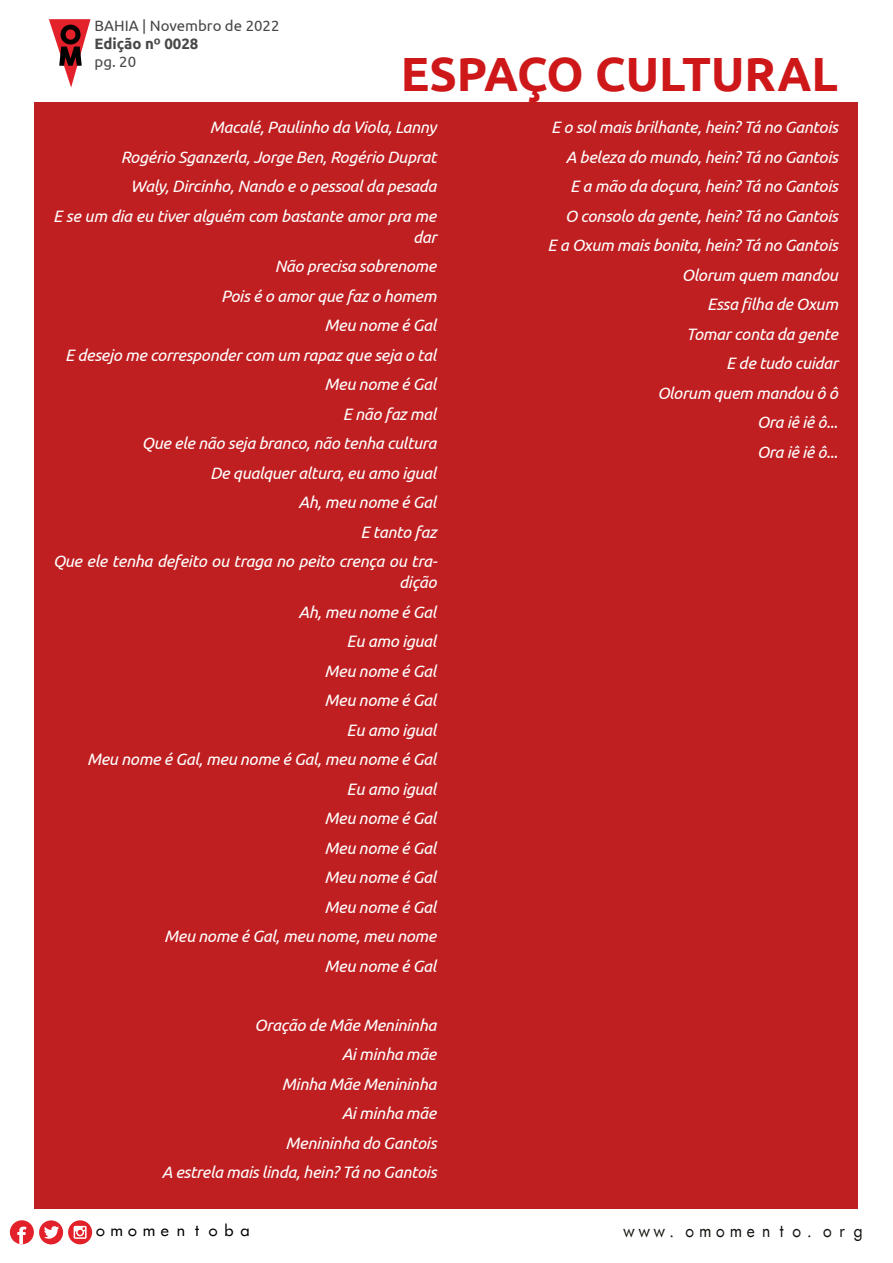
<style>
.page{position:relative;width:893px;height:1263px;background:#fff}
.page>*{position:absolute;margin:0;border:0;box-sizing:border-box;transform-origin:0 0}
.t1{font:700 48px "Ubuntu";color:#cd1719}
.t2{font:17.4px "Futurist Fixed Width";color:#12110c;scale:.88 1}
.t3{font:italic 16.5px/29.5px "Ubuntu";letter-spacing:-.02em;color:#fff;text-align:right}
.t4{font:15.9px "Futurist Fixed Width";color:#000}
.t5{font:15px "Ubuntu";color:#474746}
.t6{font:700 15px "Ubuntu";color:#474746}
</style>
<div class="page">
<svg style="left:49px;top:19px;width:42px;height:69px"></svg>
<svg style="left:10px;top:1220px;width:24px;height:24px"></svg>
<div style="left:39px;top:1220px;width:24px;height:24px;background:#e2212a;border-radius:50%"></div>
<svg style="left:44px;top:1226px;width:15px;height:13px"></svg>
<div style="left:68px;top:1220px;width:24px;height:24px;background:#e2212a;border-radius:50%"></div>
<svg style="left:74px;top:1226px;width:13px;height:13px"></svg>
<div style="left:34px;top:102px;width:823px;height:1107px;background:#c01f21"></div>
<p class="t5" style="left:95px;top:17px;width:186px">BAHIA | Novembro de 2022</p>
<p class="t6" style="left:95px;top:35px;width:105px">Edição nº 0028</p>
<p class="t5" style="left:95px;top:53px;width:43px">pg. 20</p>
<h1 class="t1" style="left:401px;top:45px;width:439px">ESPAÇO CULTURAL</h1>
<p class="t3" style="left:53px;top:112px;width:385px">Macalé, Paulinho da Viola, Lanny<br>Rogério Sganzerla, Jorge Ben, Rogério Duprat<br>Waly, Dircinho, Nando e o pessoal da pesada<br>E se um dia eu tiver alguém com bastante amor pra me</p>
<p class="t3" style="left:53px;top:222px;width:386px">dar<br>Não precisa sobrenome<br>Pois é o amor que faz o homem<br>Meu nome é Gal<br>E desejo me corresponder com um rapaz que seja o tal<br>Meu nome é Gal<br>E não faz mal<br>Que ele não seja branco, não tenha cultura<br>De qualquer altura, eu amo igual<br>Ah, meu nome é Gal<br>E tanto faz<br>Que ele tenha defeito ou traga no peito crença ou tra-</p>
<p class="t3" style="left:87px;top:567px;width:351px">dição<br>Ah, meu nome é Gal<br>Eu amo igual<br>Meu nome é Gal<br>Meu nome é Gal<br>Eu amo igual<br>Meu nome é Gal, meu nome é Gal, meu nome é Gal<br>Eu amo igual<br>Meu nome é Gal<br>Meu nome é Gal<br>Meu nome é Gal<br>Meu nome é Gal<br>Meu nome é Gal, meu nome, meu nome<br>Meu nome é Gal</p>
<p class="t3" style="left:548px;top:112px;width:292px">E o sol mais brilhante, hein? Tá no Gantois<br>A beleza do mundo, hein? Tá no Gantois<br>E a mão da doçura, hein? Tá no Gantois<br>O consolo da gente, hein? Tá no Gantois<br>E a Oxum mais bonita, hein? Tá no Gantois<br>Olorum quem mandou<br>Essa filha de Oxum<br>Tomar conta da gente<br>E de tudo cuidar<br>Olorum quem mandou ô ô<br>Ora iê iê ô...<br>Ora iê iê ô...</p>
<p class="t3" style="left:162px;top:1010px;width:276px">Oração de Mãe Menininha<br>Ai minha mãe<br>Minha Mãe Menininha<br>Ai minha mãe<br>Menininha do Gantois<br>A estrela mais linda, hein? Tá no Gantois</p>
<p class="t4" style="left:92px;top:1219px;width:162px">omomentoba</p>
<p class="t2" style="left:621px;top:1219px;width:279px">www.omomento.org</p>
</div>
